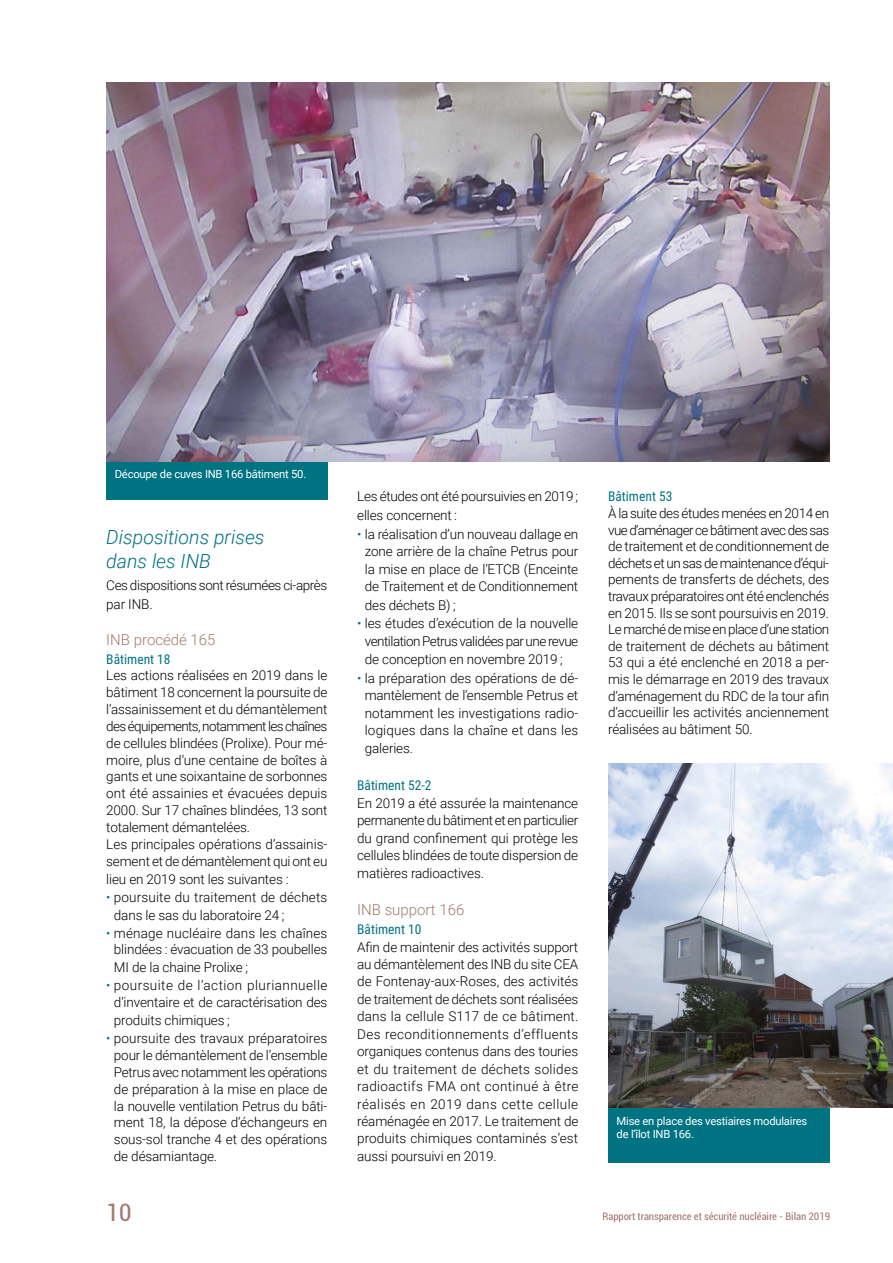
<style>
.page{position:relative;width:893px;height:1263px;background:#fff}
.page>*{position:absolute;margin:0;border:0;box-sizing:border-box;transform-origin:0 0}
.t1{font:condensed 24px "Roboto";color:#a37970}
.t2{font:italic 300 19.5px/23.7px "Roboto";color:#007382}
.t3{font:300 15px "Roboto";color:#a37970}
.t4{font:300 13.5px/17.4px "Roboto";letter-spacing:-.01em;color:#000;text-align:justify}
.t5{font:300 13.5px/18px "Roboto";letter-spacing:.01em;color:#000}
.t6{font:300 13.5px/18.3px "Roboto";letter-spacing:-.03em;color:#000}
.t7{font:13.5px "Roboto Condensed";color:#007382}
.t8{font:11.25px/13.5px "Roboto";letter-spacing:-.02em;color:#fff}
.s1{color:#007382}
</style>
<div class="page">
<div style="left:106px;top:461px;width:221px;height:39px;background:#007382"></div>
<img style="left:106px;top:83px;width:723px;height:378px">
<div style="left:608px;top:1108px;width:221px;height:55px;background:#007382"></div>
<img style="left:608px;top:764px;width:285px;height:344px">
<svg style="left:603px;top:1212px;width:227px;height:11px"></svg>
<p class="t8" style="left:115px;top:467px;width:193px">Découpe de cuves INB 166 bâtiment 50.</p>
<h2 class="t2" style="left:106px;top:524px;width:160px">Dispositions prises dans les INB</h2>
<p class="t6" style="left:106px;top:576px;width:223px">Ces dispositions sont résumées ci-après par INB.</p>
<p class="t3" style="left:106px;top:629px;width:111px">INB procédé 165</p>
<p class="t7" style="left:106px;top:649px;width:66px">Bâtiment 18</p>
<p class="t4" style="left:106px;top:667px;width:223px;line-height:17px;text-align:left">Les actions réalisées en 2019 dans le bâtiment 18 concernent la poursuite de l’assainissement et du démantèlement des équipements, notamment les chaînes de cellules blindées (Prolixe). Pour mé&shy;moire, plus d’une centaine de boîtes à gants et une soixantaine de sorbonnes ont été assainies et évacuées depuis 2000. Sur 17 chaînes blindées, 13 sont totalement démantelées.<br>Les principales opérations d’assainis&shy;sement et de démantèlement qui ont eu lieu en 2019 sont les suivantes :</p>
<p class="t5" style="left:114px;top:887px;width:215px;text-indent:-8px"><span class="s1">•</span> poursuite du traitement de déchets dans le sas du laboratoire 24 ;</p>
<p class="t4" style="left:114px;top:923px;width:215px;text-indent:-8px"><span class="s1">•</span> ménage nucléaire dans les chaînes blindées : évacuation de 33 poubelles MI de la chaine Prolixe ;</p>
<p class="t4" style="left:114px;top:976px;width:215px;text-indent:-8px"><span class="s1">•</span> poursuite de l’action pluriannuelle d’inventaire et de caractérisation des produits chimiques ;</p>
<p class="t4" style="left:114px;top:1029px;width:215px;line-height:16.8px;text-indent:-8px"><span class="s1">•</span> poursuite des travaux préparatoires pour le démantèlement de l’ensemble Petrus avec notamment les opérations de préparation à la mise en place de la nouvelle ventilation Petrus du bâti&shy;ment 18, la dépose d’échangeurs en sous-sol tranche 4 et des opérations de désamiantage.</p>
<h1 class="t1" style="left:107px;top:1196px;width:26px">10</h1>
<p class="t4" style="left:357px;top:487px;width:223px;line-height:18.6px">Les études ont été poursuivies en 2019 ; elles concernent :</p>
<p class="t4" style="left:365px;top:524px;width:215px;text-indent:-8px"><span class="s1">•</span> la réalisation d’un nouveau dallage en zone arrière de la chaîne Petrus pour la mise en place de l’ETCB (Enceinte de Traitement et de Conditionnement des déchets B) ;</p>
<p class="t4" style="left:357px;top:614px;width:223px;line-height:18px;text-align:center"><span class="s1">•</span> les études d’exécution de la nouvelle ventilation Petrus validées par une revue de conception en novembre 2019 ;</p>
<p class="t4" style="left:365px;top:669px;width:215px;text-indent:-8px"><span class="s1">•</span> la préparation des opérations de dé&shy;mantèlement de l’ensemble Petrus et notamment les investigations radio&shy;logiques dans la chaîne et dans les galeries.</p>
<p class="t7" style="left:357px;top:776px;width:76px">Bâtiment 52-2</p>
<p class="t4" style="left:357px;top:794px;width:223px">En 2019 a été assurée la maintenance permanente du bâtiment et en particulier du grand confinement qui protège les cellules blindées de toute dispersion de matières radioactives.</p>
<p class="t3" style="left:357px;top:899px;width:109px">INB support 166</p>
<p class="t7" style="left:357px;top:920px;width:66px">Bâtiment 10</p>
<p class="t4" style="left:357px;top:937px;width:223px">Afin de maintenir des activités support au démantèlement des INB du site CEA de Fontenay-aux-Roses, des activités de traitement de déchets sont réalisées dans la cellule S117 de ce bâtiment.<br>Des reconditionnements d’effluents organiques contenus dans des touries et du traitement de déchets solides radioactifs FMA ont continué à être réalisés en 2019 dans cette cellule réaménagée en 2017. Le traitement de produits chimiques contaminés s’est aussi poursuivi en 2019.</p>
<p class="t7" style="left:608px;top:487px;width:66px">Bâtiment 53</p>
<p class="t4" style="left:608px;top:504px;width:223px;line-height:16.6px">À la suite des études menées en 2014 en vue d’aménager ce bâtiment avec des sas de traitement et de conditionnement de déchets et un sas de maintenance d’équi&shy;pements de transferts de déchets, des travaux préparatoires ont été enclenchés en 2015. Ils se sont poursuivis en 2019.<br>Le marché de mise en place d’une station de traitement de déchets au bâtiment 53 qui a été enclenché en 2018 a per&shy;mis le démarrage en 2019 des travaux d’aménagement du RDC de la tour afin d’accueillir les activités anciennement réalisées au bâtiment 50.</p>
<p class="t8" style="left:617px;top:1113px;width:192px">Mise en place des vestiaires modulaires de l’îlot INB 166.</p>
</div>
